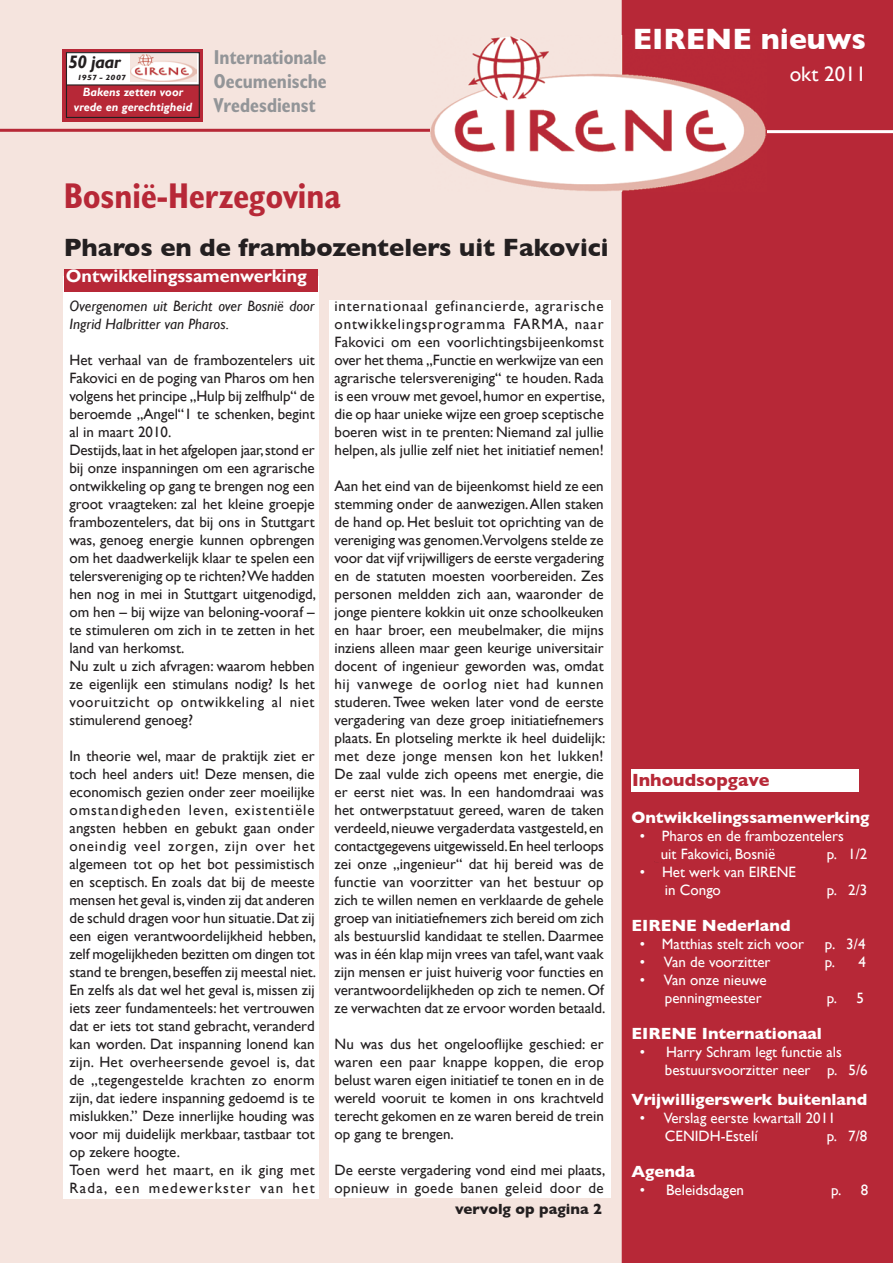
<style>
.page{position:relative;width:893px;height:1263px;background:#f5e4de}
.page>*{position:absolute;margin:0;border:0;box-sizing:border-box;transform-origin:0 0}
.t1{font:700 condensed 36px "Humanist 521 BT";color:#b72837}
.t2{font:700 30px "Gill Sans";color:#fff}
.t3{font:700 25.5px "Gill Sans";color:#231f20}
.t4{font:21px "Gill Sans";color:#fff}
.t5{font:700 condensed 20.25px/24.3px "Humanist 521 BT";color:#939598;text-align:justify}
.t6{font:700 18px "Gill Sans";color:#fff}
.t7{font:700 18px "Gill Sans";color:#b72837}
.t8{font:italic 700 18px "Gill Sans";letter-spacing:-.03em;color:#231f20}
.t9{font:700 16.5px "Gill Sans";color:#fff}
.t10{font:15px/18px "Gill Sans";color:#231f20}
.t11{font:15px/18px "Gill Sans";color:#fff}
.t12{font:italic 15px/18px "Gill Sans";color:#231f20}
.t13{font:700 15px "Gill Sans";color:#231f20}
.t14{font:italic 700 12px/14.4px "Gill Sans";color:#fff;text-align:center}
.t15{font:italic 700 7.5px "Gill Sans";letter-spacing:.015em;color:#231f20;scale:1.25 1}
</style>
<div class="page">
<div style="left:64px;top:276px;width:255px;height:923px;background:#fff"></div>
<div style="left:622px;top:0;width:271px;height:1263px;background:#b72837"></div>
<div style="left:329px;top:300px;width:281px;height:898px;background:#fff"></div>
<div style="left:64px;top:269px;width:253px;height:23px;background:#b72837"></div>
<div style="left:632px;top:770px;width:227px;height:22px;background:#fff"></div>
<hr style="left:0;top:129px;width:438px;height:3px;background:#b72837">
<hr style="left:758px;top:130px;width:135px;height:3px;background:#fff">
<svg style="left:653px;top:859px;width:10px;height:5px"></svg>
<div style="left:63px;top:49px;width:140px;height:72px;background:#b72837"></div>
<div style="left:66px;top:53px;width:133px;height:32px;background:#fff"></div>
<div style="left:66px;top:52px;width:134px;height:66px;border:1px solid #231f20"></div>
<svg style="left:130px;top:54px;width:66px;height:1px"></svg>
<img style="left:130px;top:55px;width:66px;height:27px">
<hr style="left:66px;top:84px;width:133px;height:2px;background:#231f20">
<img style="left:430px;top:35px;width:336px;height:156px">
<p class="t8" style="left:69px;top:52px;width:54px">50 jaar</p>
<p class="t15" style="left:77px;top:73px;width:41px">1957 - 2007</p>
<p class="t14" style="left:74px;top:85px;width:120px">Bakens zetten voor vrede en gerechtigheid</p>
<h3 class="t5" style="left:214px;top:44px;width:114px">Internationale Oecumenische Vredesdienst</h3>
<h2 class="t2" style="left:633px;top:22px;width:235px">EIRENE nieuws</h2>
<h3 class="t4" style="left:790px;top:61px;width:78px">okt 2011</h3>
<h1 class="t1" style="left:64px;top:174px;width:278px">Bosnië-Herzegovina</h1>
<h3 class="t3" style="left:64px;top:232px;width:546px">Pharos en de frambozentelers uit Fakovici</h3>
<p class="t6" style="left:66px;top:265px;width:243px">Ontwikkelingssamenwerking</p>
<p class="t12" style="left:69px;top:297px;width:247px">Overgenomen uit Bericht over Bosnië door<br>Ingrid Halbritter van Pharos.</p>
<p class="t10" style="left:69px;top:351px;width:248px">Het verhaal van de frambozentelers uit Fakovici en de poging van Pharos om hen volgens het principe „Hulp bij zelfhulp“ de beroemde „Angel“1 te schenken, begint al in maart 2010.<br>Destijds, laat in het afgelopen jaar, stond er bij onze inspanningen om een agrarische ontwikkeling op gang te brengen nog een groot vraagteken: zal het kleine groepje frambozentelers, dat bij ons in Stuttgart was, genoeg energie kunnen opbrengen om het daadwerkelijk klaar te spelen een telersvereniging op te richten? We hadden hen nog in mei in Stuttgart uitgenodigd, om hen – bij wijze van beloning-vooraf – te stimuleren om zich in te zetten in het land van herkomst.<br>Nu zult u zich afvragen: waarom hebben ze eigenlijk een stimulans nodig? Is het vooruitzicht op ontwikkeling al niet stimulerend genoeg?</p>
<p class="t10" style="left:69px;top:747px;width:248px">In theorie wel, maar de praktijk ziet er toch heel anders uit! Deze mensen, die economisch gezien onder zeer moeilijke omstandigheden leven, existentiële angsten hebben en gebukt gaan onder oneindig veel zorgen, zijn over het algemeen tot op het bot pessimistisch en sceptisch. En zoals dat bij de meeste mensen het geval is, vinden zij dat anderen de schuld dragen voor hun situatie. Dat zij een eigen verantwoordelijkheid hebben, zelf mogelijkheden bezitten om dingen tot stand te brengen, beseffen zij meestal niet.<br>En zelfs als dat wel het geval is, missen zij iets zeer fundamenteels: het vertrouwen dat er iets tot stand gebracht, veranderd kan worden. Dat inspanning lonend kan zijn. Het overheersende gevoel is, dat de „tegengestelde krachten zo enorm zijn, dat iedere inspanning gedoemd is te mislukken.” Deze innerlijke houding was voor mij duidelijk merkbaar, tastbaar tot op zekere hoogte.<br>Toen werd het maart, en ik ging met Rada, een medewerkster van het</p>
<p class="t10" style="left:334px;top:297px;width:272px;text-align:justify">internationaal gefinancierde, agrarische ontwikkelingsprogramma FARMA, naar Fakovici om een voorlichtingsbijeenkomst over het thema „Functie en werkwijze van een agrarische telersvereniging“ te houden. Rada is een vrouw met gevoel, humor en expertise, die op haar unieke wijze een groep sceptische boeren wist in te prenten: Niemand zal jullie helpen, als jullie zelf niet het initiatief nemen!</p>
<p class="t10" style="left:334px;top:477px;width:272px;text-align:justify">Aan het eind van de bijeenkomst hield ze een stemming onder de aanwezigen. Allen staken de hand op. Het besluit tot oprichting van de vereniging was genomen.Vervolgens stelde ze voor dat vijf vrijwilligers de eerste vergadering en de statuten moesten voorbereiden. Zes personen meldden zich aan, waaronder de jonge pientere kokkin uit onze schoolkeuken en haar broer, een meubelmaker, die mijns inziens alleen maar geen keurige universitair docent of ingenieur geworden was, omdat hij vanwege de oorlog niet had kunnen studeren. Twee weken later vond de eerste vergadering van deze groep initiatiefnemers plaats. En plotseling merkte ik heel duidelijk: met deze jonge mensen kon het lukken!<br>De zaal vulde zich opeens met energie, die er eerst niet was. In een handomdraai was het ontwerpstatuut gereed, waren de taken verdeeld, nieuwe vergaderdata vastgesteld, en contactgegevens uitgewisseld. En heel terloops zei onze „ingenieur“ dat hij bereid was de functie van voorzitter van het bestuur op zich te willen nemen en verklaarde de gehele groep van initiatiefnemers zich bereid om zich als bestuurslid kandidaat te stellen. Daarmee was in één klap mijn vrees van tafel, want vaak zijn mensen er juist huiverig voor functies en verantwoordelijkheden op zich te nemen. Of ze verwachten dat ze ervoor worden betaald.</p>
<p class="t10" style="left:334px;top:1035px;width:271px;text-align:justify">Nu was dus het ongelooflijke geschied: er waren een paar knappe koppen, die erop belust waren eigen initiatief te tonen en in de wereld vooruit te komen in ons krachtveld terecht gekomen en ze waren bereid de trein op gang te brengen.</p>
<p class="t10" style="left:334px;top:1161px;width:272px">De eerste vergadering vond eind mei plaats, opnieuw in goede banen geleid door de</p>
<p class="t13" style="left:455px;top:1200px;width:148px">vervolg op pagina 2</p>
<p class="t7" style="left:632px;top:770px;width:139px">Inhoudsopgave</p>
<p class="t9" style="left:631px;top:808px;width:240px">Ontwikkelingssamenwerking</p>
<p class="t11" style="left:661px;top:827px;width:185px;text-indent:-21px">• Pharos en de frambozentelers uit Fakovici, Bosnië</p>
<p class="t11" style="left:827px;top:845px;width:42px">p. 1/2</p>
<p class="t11" style="left:665px;top:863px;width:132px;text-indent:-25px">• Het werk van EIRENE in Congo</p>
<p class="t11" style="left:827px;top:881px;width:42px">p. 2/3</p>
<p class="t9" style="left:631px;top:916px;width:161px">EIRENE Nederland</p>
<p class="t11" style="left:640px;top:935px;width:166px">• Matthias stelt zich voor</p>
<p class="t11" style="left:825px;top:935px;width:42px">p. 3/4</p>
<p class="t11" style="left:640px;top:953px;width:132px">• Van de voorzitter</p>
<p class="t11" style="left:825px;top:953px;width:43px">p. 4</p>
<p class="t11" style="left:665px;top:971px;width:103px;text-indent:-25px">• Van onze nieuwe penningmeester</p>
<p class="t11" style="left:827px;top:989px;width:39px">p. 5</p>
<p class="t9" style="left:631px;top:1024px;width:192px">EIRENE Internationaal</p>
<p class="t11" style="left:665px;top:1043px;width:204px;text-indent:-25px">• Harry Schram legt functie als bestuursvoorzitter neer p. 5/6</p>
<p class="t9" style="left:631px;top:1090px;width:237px">Vrijwilligerswerk buitenland</p>
<p class="t11" style="left:665px;top:1109px;width:172px;text-indent:-25px">• Verslag eerste kwartall 2011<br>CENIDH-Estelí</p>
<p class="t11" style="left:827px;top:1127px;width:42px">p. 7/8</p>
<p class="t9" style="left:631px;top:1162px;width:65px">Agenda</p>
<p class="t11" style="left:640px;top:1181px;width:106px">• Beleidsdagen</p>
<p class="t11" style="left:831px;top:1181px;width:39px">p. 8</p>
</div>
